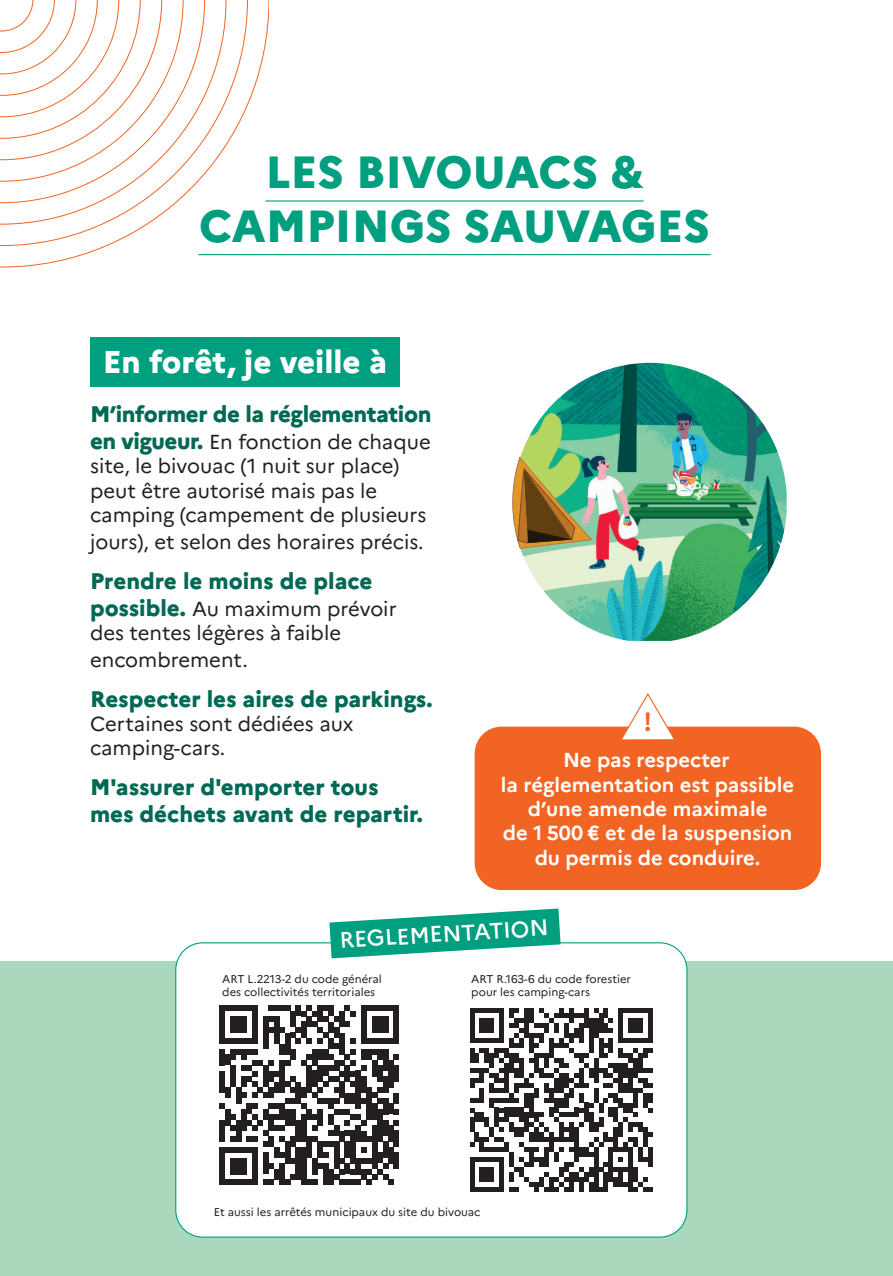
<style>
.page{position:relative;width:893px;height:1276px;background:#fff}
.page>*{position:absolute;margin:0;border:0;box-sizing:border-box;transform-origin:0 0}
.t1{font:800 45px/54px "Marianne";color:#009f80;text-align:center}
.t2{font:800 31.5px "Marianne";color:#fff}
.t3{font:700 26.32px "Marianne";color:#f26424}
.t4{font:800 22.5px/27px "Marianne";color:#006954}
.t5{font:800 22.5px "Marianne";letter-spacing:-.02em;color:#006954}
.t6{font:500 22.5px "Marianne";color:#fff}
.t7{font:20.25px/24.3px "Marianne";color:#231f20}
.t8{font:700 20.25px/24.3px "Marianne";color:#fff;text-align:center}
.t9{font:11.25px/13.5px "Marianne";color:#231f20}
.s1{font-weight:800;font-size:22.5px;color:#006954}
</style>
<div class="page">
<div style="left:0;top:961px;width:893px;height:315px;background:#a9d8bd"></div>
<svg style="left:0;top:0;width:269px;height:268px"></svg>
<div style="left:90px;top:337px;width:309px;height:49px;background:#009f80"></div>
<div style="left:475px;top:726px;width:346px;height:164px;background:#f26424;border-radius:27px"></div>
<svg style="left:619px;top:693px;width:58px;height:47px"></svg>
<hr style="left:265px;top:200px;width:379px;height:2px;background:#009f80">
<hr style="left:198px;top:254px;width:513px;height:1px;background:#009f80">
<div style="left:176px;top:943px;width:511px;height:294px;background:#fff;border-radius:27px"></div>
<svg style="left:219px;top:1005px;width:180px;height:180px"></svg>
<div style="left:394px;top:1130px;width:5px;height:17px;background:#231f20"></div>
<div style="left:394px;top:1152px;width:5px;height:16px;background:#231f20"></div>
<svg style="left:329px;top:908px;width:232px;height:50px"></svg>
<svg style="left:470px;top:1008px;width:183px;height:183px"></svg>
<img style="left:520px;top:363px;width:267px;height:278px">
<svg style="left:513px;top:456px;width:80px;height:93px;background:#8b9253"></svg>
<h1 class="t1" style="left:199px;top:145px;width:512px">LES BIVOUACS &amp;<br>CAMPINGS SAUVAGES</h1>
<h2 class="t2" style="left:103px;top:343px;width:285px">En forêt, je veille à</h2>
<p class="t5" style="left:90px;top:400px;width:343px">M’informer de la réglementation</p>
<p class="t7" style="left:90px;top:429px;width:342px"><span class="s1">en vigueur.</span> En fonction de chaque site, le bivouac (1 nuit sur place) peut être autorisé mais pas le camping (campement de plusieurs</p>
<p class="t7" style="left:90px;top:529px;width:335px">jours), et selon des horaires précis.</p>
<p class="t4" style="left:90px;top:567px;width:284px">Prendre le moins de place</p>
<p class="t7" style="left:90px;top:596px;width:308px"><span class="s1">possible.</span> Au maximum prévoir des tentes légères à faible</p>
<p class="t7" style="left:90px;top:647px;width:159px">encombrement.</p>
<p class="t4" style="left:90px;top:685px;width:344px">Respecter les aires de parkings.</p>
<p class="t7" style="left:90px;top:711px;width:265px">Certaines sont dédiées aux camping-cars.</p>
<p class="t4" style="left:90px;top:773px;width:334px">M'assurer d'emporter tous mes déchets avant de repartir.</p>
<p class="t3" style="left:643px;top:705px;width:10px">!</p>
<p class="t8" style="left:501px;top:748px;width:295px">Ne pas respecter<br>la réglementation est passible d’une amende maximale<br>de 1 500 € et de la suspension du permis de conduire.</p>
<p class="t6" style="left:339px;top:927px;width:211px;rotate:-4deg">REGLEMENTATION</p>
<p class="t9" style="left:222px;top:971px;width:161px">ART L.2213-2 du code général des collectivités territoriales</p>
<p class="t9" style="left:471px;top:971px;width:161px">ART R.163-6 du code forestier pour les camping-cars</p>
<p class="t9" style="left:214px;top:1205px;width:268px">Et aussi les arrêtés municipaux du site du bivouac</p>
</div>
